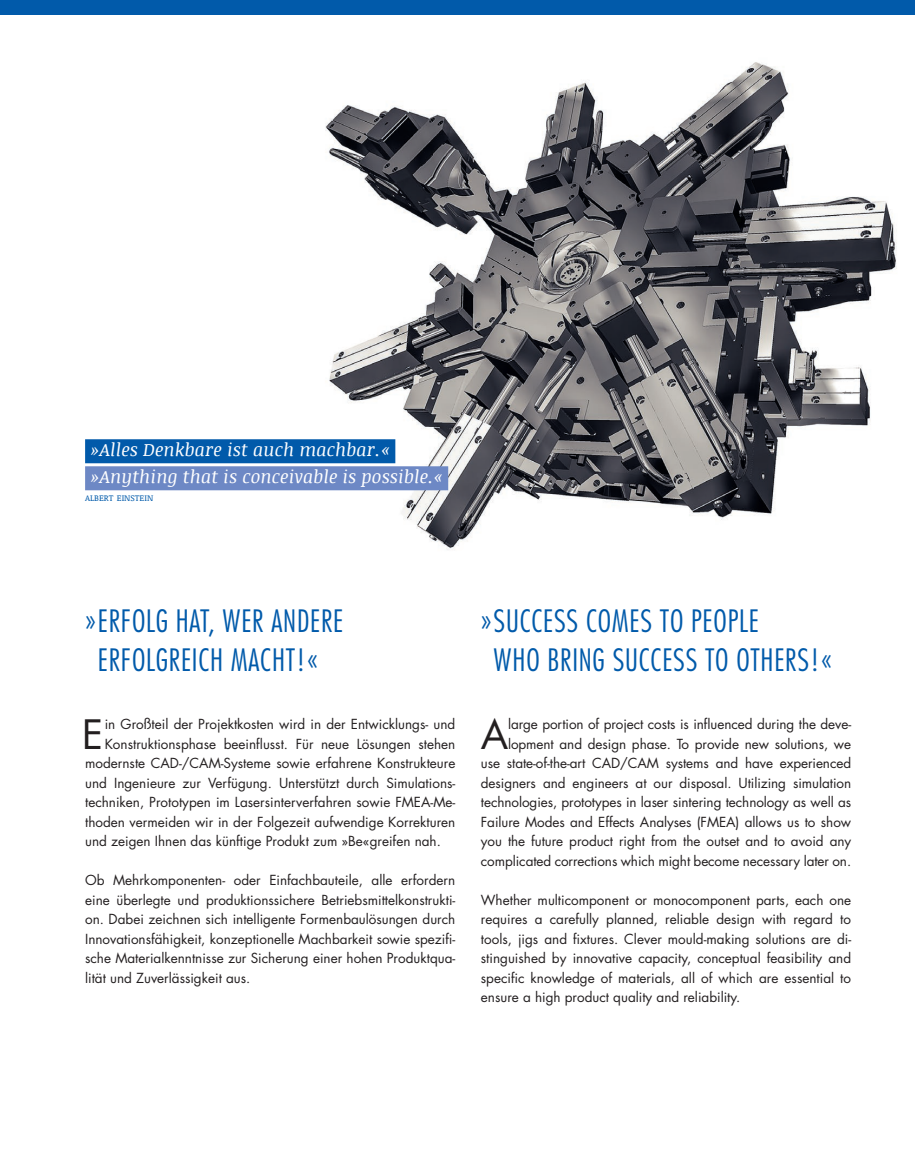
<style>
.page{position:relative;width:915px;height:1149px;background:#fff}
.page>*{position:absolute;margin:0;border:0;box-sizing:border-box;transform-origin:0 0}
.t1{font:39.3px "Futura Std";color:#231f20}
.t2{font:300 condensed 30px/39px "Futura Std";letter-spacing:.025em;color:#015aaa;text-align:center}
.t3{font:italic 18px/27px "Noticia Text";letter-spacing:.01em;color:#fff}
.t4{font:13.5px/19.5px "Futura Std";color:#231f20;text-align:justify}
.t5{font:8.4px "Noticia Text";color:#015aaa}
</style>
<div class="page">
<div style="left:0;top:0;width:914px;height:15px;background:#015aaa"></div>
<img style="left:204px;top:62px;width:693px;height:488px">
<div style="left:85px;top:439px;width:310px;height:24px;background:#015aaa"></div>
<div style="left:85px;top:466px;width:363px;height:24px;background:#6d88c5"></div>
<h3 class="t3" style="left:90px;top:435px;width:354px">»Alles Denkbare ist auch machbar.« »Anything that is conceivable is possible.«</h3>
<p class="t5" style="left:85px;top:492px;width:70px">ALBERT EINSTEIN</p>
<h2 class="t2" style="left:85px;top:600px;width:260px">»ERFOLG HAT, WER ANDERE<br>ERFOLGREICH MACHT!«</h2>
<h2 class="t2" style="left:493px;top:600px;width:340px;text-align:left;text-indent:-13px">»SUCCESS COMES TO PEOPLE<br>WHO BRING SUCCESS TO OTHERS!«</h2>
<h1 class="t1" style="left:82px;top:709px;width:23px">E</h1>
<p class="t4" style="left:105px;top:714px;width:352px">in Großteil der Projektkosten wird in der Entwicklungs- und</p>
<p class="t4" style="left:105px;top:733px;width:352px">Konstruktionsphase beeinflusst. Für neue Lösungen stehen</p>
<p class="t4" style="left:85px;top:753px;width:371px">modernste CAD-/CAM-Systeme sowie erfahrene Konstrukteure</p>
<p class="t4" style="left:85px;top:772px;width:371px">und Ingenieure zur Verfügung. Unterstützt durch Simulations-</p>
<p class="t4" style="left:85px;top:792px;width:371px">techniken, Prototypen im Lasersinterverfahren sowie FMEA-Me-</p>
<p class="t4" style="left:85px;top:811px;width:371px">thoden vermeiden wir in der Folgezeit aufwendige Korrekturen</p>
<p class="t4" style="left:85px;top:831px;width:357px">und zeigen Ihnen das künftige Produkt zum »Be«greifen nah.</p>
<p class="t4" style="left:85px;top:870px;width:371px">Ob Mehrkomponenten- oder Einfachbauteile, alle erfordern eine überlegte und produktionssichere Betriebsmittelkonstrukti&shy;on. Dabei zeichnen sich intelligente Formenbaulösungen durch Innovationsfähigkeit, konzeptionelle Machbarkeit sowie spezifi&shy;sche Materialkenntnisse zur Sicherung einer hohen Produktqua&shy;lität und Zuverlässigkeit aus.</p>
<h1 class="t1" style="left:480px;top:709px;width:29px">A</h1>
<p class="t4" style="left:480px;top:714px;width:371px;text-align:right">large portion of project costs is influenced during the deve&shy;lopment and design phase. To provide new solutions, we<br>use state-of-the-art CAD/CAM systems and have experienced designers and engineers at our disposal. Utilizing simulation technologies, prototypes in laser sintering technology as well as Failure Modes and Effects Analyses (FMEA) allows us to show you the future product right from the outset and to avoid any complicated corrections which might become necessary later on.</p>
<p class="t4" style="left:480px;top:889px;width:371px">Whether multicomponent or monocomponent parts, each one requires a carefully planned, reliable design with regard to tools, jigs and fixtures. Clever mould-making solutions are di&shy;stinguished by innovative capacity, conceptual feasibility and specific knowledge of materials, all of which are essential to ensure a high product quality and reliability.</p>
</div>
